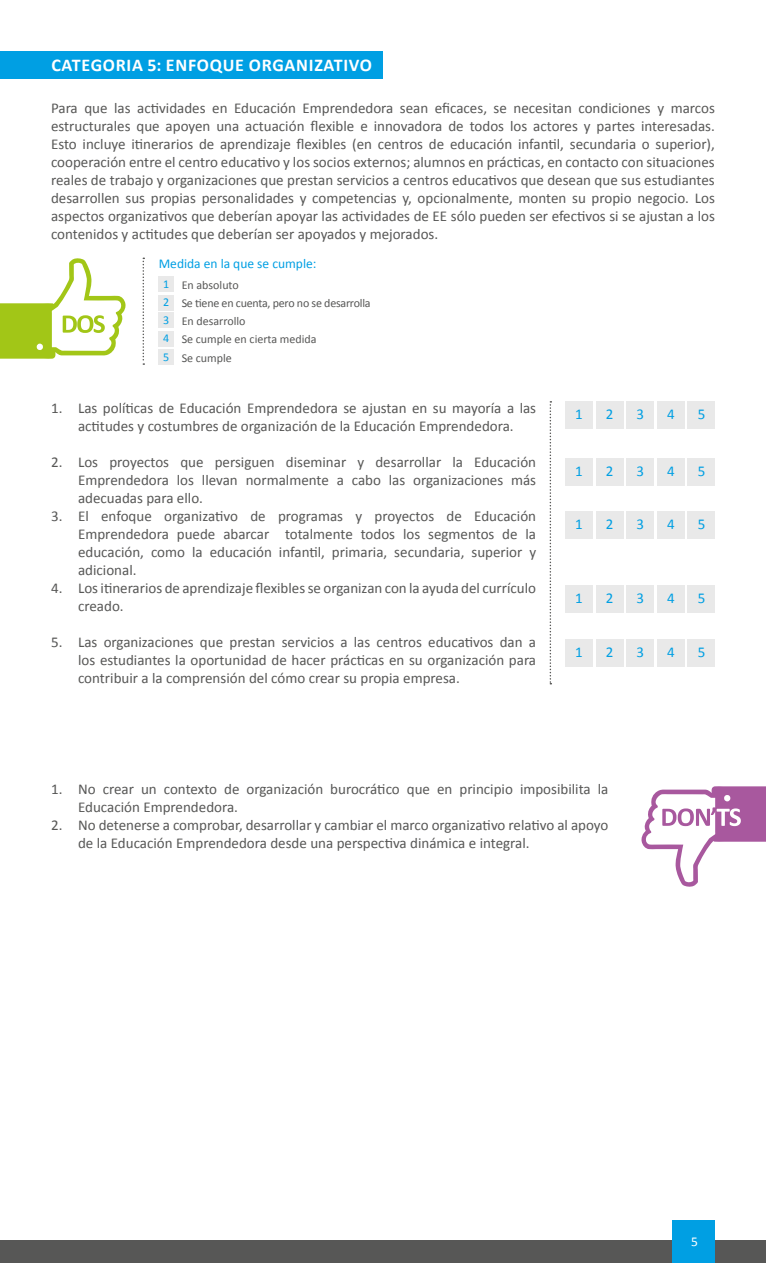
<style>
.page{position:relative;width:766px;height:1263px;background:#fff}
.page>*{position:absolute;margin:0;border:0;box-sizing:border-box;transform-origin:0 0}
.t1{font:700 18px "Calibri";letter-spacing:.04em;color:#fff}
.t2{font:15px/18px "Calibri";color:#575756;text-align:justify}
.t3{font:15px "Calibri";color:#009fe3}
.t4{font:13.5px "Calibri";color:#009fe3}
.t5{font:13.5px "Calibri";color:#fff}
.t6{font:12px/18px "Calibri";letter-spacing:-.02em;color:#575756}
.t7{font:12px/18.5px "Calibri";color:#575756}
.t8{font:12px "Calibri";color:#009fe3}
.s1{color:#009fe3}
</style>
<div class="page">
<div style="left:0;top:1240px;width:765px;height:23px;background:#575756"></div>
<div style="left:672px;top:1220px;width:42px;height:43px;background:#009fe3"></div>
<div style="left:0;top:51px;width:383px;height:27px;background:#009fe3"></div>
<svg style="left:0;top:258px;width:126px;height:101px"></svg>
<svg style="left:641px;top:786px;width:124px;height:101px"></svg>
<div style="left:687px;top:402px;width:27px;height:27px;background:#e9e9e9"></div>
<div style="left:657px;top:402px;width:27px;height:27px;background:#e9e9e9"></div>
<div style="left:626px;top:402px;width:27px;height:27px;background:#e9e9e9"></div>
<div style="left:596px;top:402px;width:27px;height:27px;background:#e9e9e9"></div>
<div style="left:565px;top:402px;width:28px;height:27px;background:#e9e9e9"></div>
<div style="left:687px;top:458px;width:27px;height:28px;background:#e9e9e9"></div>
<div style="left:657px;top:458px;width:27px;height:28px;background:#e9e9e9"></div>
<div style="left:626px;top:458px;width:27px;height:28px;background:#e9e9e9"></div>
<div style="left:596px;top:458px;width:27px;height:28px;background:#e9e9e9"></div>
<div style="left:565px;top:458px;width:28px;height:28px;background:#e9e9e9"></div>
<div style="left:687px;top:512px;width:27px;height:27px;background:#e9e9e9"></div>
<div style="left:657px;top:512px;width:27px;height:27px;background:#e9e9e9"></div>
<div style="left:626px;top:512px;width:27px;height:27px;background:#e9e9e9"></div>
<div style="left:596px;top:512px;width:27px;height:27px;background:#e9e9e9"></div>
<div style="left:565px;top:512px;width:28px;height:27px;background:#e9e9e9"></div>
<div style="left:687px;top:585px;width:27px;height:27px;background:#e9e9e9"></div>
<div style="left:657px;top:585px;width:27px;height:27px;background:#e9e9e9"></div>
<div style="left:626px;top:585px;width:27px;height:27px;background:#e9e9e9"></div>
<div style="left:596px;top:585px;width:27px;height:27px;background:#e9e9e9"></div>
<div style="left:565px;top:585px;width:28px;height:27px;background:#e9e9e9"></div>
<svg style="left:549px;top:401px;width:2px;height:283px"></svg>
<div style="left:687px;top:639px;width:27px;height:27px;background:#e9e9e9"></div>
<div style="left:657px;top:639px;width:27px;height:27px;background:#e9e9e9"></div>
<div style="left:626px;top:639px;width:27px;height:27px;background:#e9e9e9"></div>
<div style="left:596px;top:639px;width:27px;height:27px;background:#e9e9e9"></div>
<div style="left:565px;top:639px;width:28px;height:27px;background:#e9e9e9"></div>
<div style="left:159px;top:277px;width:15px;height:15px;background:#e9e9e9"></div>
<div style="left:159px;top:295px;width:15px;height:15px;background:#e9e9e9"></div>
<div style="left:159px;top:313px;width:15px;height:15px;background:#e9e9e9"></div>
<div style="left:159px;top:331px;width:15px;height:15px;background:#e9e9e9"></div>
<div style="left:159px;top:350px;width:15px;height:15px;background:#e9e9e9"></div>
<svg style="left:142px;top:258px;width:2px;height:107px"></svg>
<p class="t1" style="left:51px;top:53px;width:322px">CATEGORIA 5: ENFOQUE ORGANIZATIVO</p>
<p class="t2" style="left:51px;top:99px;width:665px">Para que las actividades en Educación Emprendedora sean eficaces, se necesitan condiciones y marcos estructurales que apoyen una actuación flexible e innovadora de todos los actores y partes interesadas.<br>Esto incluye itinerarios de aprendizaje flexibles (en centros de educación infantil, secundaria o superior), cooperación entre el centro educativo y los socios externos; alumnos en prácticas, en contacto con situaciones reales de trabajo y organizaciones que prestan servicios a centros educativos que desean que sus estudiantes desarrollen sus propias personalidades y competencias y, opcionalmente, monten su propio negocio. Los aspectos organizativos que deberían apoyar las actividades de EE sólo pueden ser efectivos si se ajustan a los contenidos y actitudes que deberían ser apoyados y mejorados.</p>
<p class="t4" style="left:159px;top:255px;width:159px">Medida en la que se cumple:</p>
<p class="t6" style="left:163px;top:276px;width:209px;text-indent:18px">En absoluto<br><span class="s1">2</span> Se tiene en cuenta, pero no se desarrolla</p>
<p class="t8" style="left:163px;top:276px;width:8px">1</p>
<p class="t7" style="left:163px;top:312px;width:155px"><span class="s1">3</span> En desarrollo<br><span class="s1">4</span> Se cumple en cierta medida<br><span class="s1">5</span> Se cumple</p>
<p class="t2" style="left:51px;top:399px;width:486px;text-align:center">1. Las políticas de Educación Emprendedora se ajustan en su mayoría a las actitudes y costumbres de organización de la Educación Emprendedora.</p>
<p class="t2" style="left:78px;top:453px;width:459px;text-indent:-27px">2. Los proyectos que persiguen diseminar y desarrollar la Educación Emprendedora los llevan normalmente a cabo las organizaciones más adecuadas para ello.</p>
<p class="t2" style="left:78px;top:507px;width:459px;text-indent:-27px">3. El enfoque organizativo de programas y proyectos de Educación Emprendedora puede abarcar totalmente todos los segmentos de la educación, como la educación infantil, primaria, secundaria, superior y adicional.</p>
<p class="t2" style="left:78px;top:579px;width:459px;text-indent:-27px">4. Los itinerarios de aprendizaje flexibles se organizan con la ayuda del currículo creado.</p>
<p class="t2" style="left:78px;top:633px;width:459px;text-indent:-27px">5. Las organizaciones que prestan servicios a las centros educativos dan a los estudiantes la oportunidad de hacer prácticas en su organización para contribuir a la comprensión del cómo crear su propia empresa.</p>
<p class="t3" style="left:575px;top:405px;width:9px">1</p>
<p class="t3" style="left:605px;top:405px;width:9px">2</p>
<p class="t3" style="left:636px;top:405px;width:9px">3</p>
<p class="t3" style="left:667px;top:405px;width:9px">4</p>
<p class="t3" style="left:697px;top:405px;width:9px">5</p>
<p class="t3" style="left:575px;top:462px;width:9px">1</p>
<p class="t3" style="left:605px;top:462px;width:9px">2</p>
<p class="t3" style="left:636px;top:462px;width:9px">3</p>
<p class="t3" style="left:667px;top:462px;width:9px">4</p>
<p class="t3" style="left:697px;top:462px;width:9px">5</p>
<p class="t3" style="left:575px;top:515px;width:9px">1</p>
<p class="t3" style="left:605px;top:515px;width:9px">2</p>
<p class="t3" style="left:636px;top:515px;width:9px">3</p>
<p class="t3" style="left:667px;top:515px;width:9px">4</p>
<p class="t3" style="left:697px;top:515px;width:9px">5</p>
<p class="t3" style="left:575px;top:588px;width:9px">1</p>
<p class="t3" style="left:605px;top:588px;width:9px">2</p>
<p class="t3" style="left:636px;top:588px;width:9px">3</p>
<p class="t3" style="left:667px;top:588px;width:9px">4</p>
<p class="t3" style="left:697px;top:588px;width:9px">5</p>
<p class="t3" style="left:575px;top:642px;width:9px">1</p>
<p class="t3" style="left:605px;top:642px;width:9px">2</p>
<p class="t3" style="left:636px;top:642px;width:9px">3</p>
<p class="t3" style="left:667px;top:642px;width:9px">4</p>
<p class="t3" style="left:697px;top:642px;width:9px">5</p>
<p class="t2" style="left:78px;top:779px;width:531px;text-indent:-27px">1. No crear un contexto de organización burocrático que en principio imposibilita la<br>Educación Emprendedora.</p>
<p class="t2" style="left:78px;top:815px;width:531px;text-indent:-27px">2. No detenerse a comprobar, desarrollar y cambiar el marco organizativo relativo al apoyo de la Educación Emprendedora desde una perspectiva dinámica e integral.</p>
<p class="t5" style="left:691px;top:1233px;width:8px">5</p>
</div>
